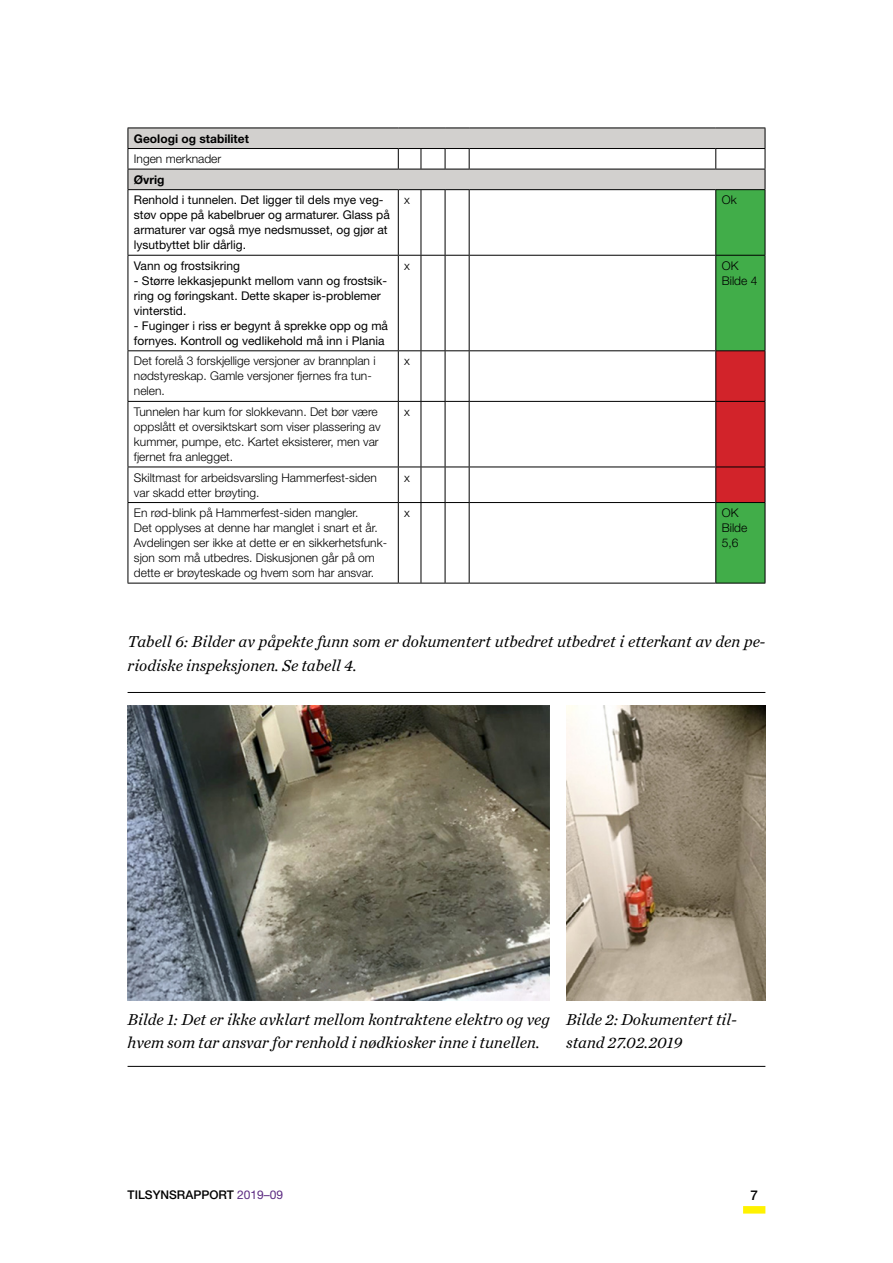
<style>
.page{position:relative;width:893px;height:1263px;background:#fff}
.page>*{position:absolute;margin:0;border:0;box-sizing:border-box;transform-origin:0 0}
.t1{font:italic 16.5px/23.2px "Chronicle Text G1";color:#000}
.t2{font:500 13.5px "Helvetica Neue LT Pro";color:#000}
.t3{font:300 12px/15px "Helvetica Neue LT Pro";color:#000}
.t4{font:12px/15px "Helvetica Neue LT Pro";color:#000}
.t5{font:700 12px "Helvetica Neue LT Pro";color:#000}
.t6{font:500 12px "Helvetica Neue LT Pro";color:#000}
.s1{font-weight:400;color:#5c2b82}
</style>
<div class="page">
<div style="left:743px;top:1206px;width:22px;height:7px;background:#fff200"></div>
<svg style="left:128px;top:128px;width:638px;height:456px"></svg>
<hr style="left:469px;top:583px;width:247px;height:1px;background:#000">
<hr style="left:716px;top:583px;width:49px;height:1px;background:#000">
<img style="left:128px;top:706px;width:422px;height:294px">
<img style="left:566px;top:706px;width:199px;height:294px">
<hr style="left:128px;top:1066px;width:637px;height:1px;background:#000">
<hr style="left:128px;top:692px;width:637px;height:1px;background:#000">
<p class="t5" style="left:134px;top:131px;width:117px">Geologi og stabilitet</p>
<p class="t3" style="left:134px;top:151px;width:89px">Ingen merknader</p>
<p class="t5" style="left:134px;top:172px;width:32px">Øvrig</p>
<p class="t4" style="left:134px;top:192px;width:257px">Renhold i tunnelen. Det ligger til dels mye veg&shy;støv oppe på kabelbruer og armaturer. Glass på armaturer var også mye nedsmusset, og gjør at lysutbyttet blir dårlig.</p>
<p class="t3" style="left:404px;top:192px;width:7px">x</p>
<p class="t3" style="left:722px;top:192px;width:16px">Ok</p>
<p class="t4" style="left:134px;top:258px;width:108px">Vann og frostsikring</p>
<p class="t4" style="left:134px;top:273px;width:255px">- Større lekkasjepunkt mellom vann og frostsik&shy;ring og føringskant. Dette skaper is-problemer vinterstid.</p>
<p class="t4" style="left:134px;top:318px;width:256px">- Fuginger i riss er begynt å sprekke opp og må fornyes. Kontroll og vedlikehold må inn i Plania</p>
<p class="t3" style="left:404px;top:258px;width:7px">x</p>
<p class="t3" style="left:722px;top:258px;width:37px">OK<br>Bilde 4</p>
<p class="t3" style="left:134px;top:353px;width:243px">Det forelå 3 forskjellige versjoner av brannplan i nødstyreskap. Gamle versjoner fjernes fra tun&shy;nelen.</p>
<p class="t3" style="left:404px;top:353px;width:7px">x</p>
<p class="t3" style="left:134px;top:404px;width:248px">Tunnelen har kum for slokkevann. Det bør være oppslått et oversiktskart som viser plassering av kummer, pumpe, etc. Kartet eksisterer, men var fjernet fra anlegget.</p>
<p class="t3" style="left:404px;top:404px;width:7px">x</p>
<p class="t3" style="left:134px;top:469px;width:244px">Skiltmast for arbeidsvarsling Hammerfest-siden var skadd etter brøyting.</p>
<p class="t3" style="left:404px;top:469px;width:7px">x</p>
<p class="t3" style="left:134px;top:505px;width:255px">En rød-blink på Hammerfest-siden mangler.<br>Det opplyses at denne har manglet i snart et år.<br>Avdelingen ser ikke at dette er en sikkerhetsfunk&shy;sjon som må utbedres. Diskusjonen går på om dette er brøyteskade og hvem som har ansvar.</p>
<p class="t3" style="left:404px;top:505px;width:7px">x</p>
<p class="t3" style="left:722px;top:505px;width:27px">OK<br>Bilde<br>5,6</p>
<h1 class="t1" style="left:128px;top:629px;width:639px">Tabell 6: Bilder av påpekte funn som er dokumentert utbedret utbedret i etterkant av den pe&shy;riodiske inspeksjonen. Se tabell 4.</h1>
<h1 class="t1" style="left:128px;top:1007px;width:424px">Bilde 1: Det er ikke avklart mellom kontraktene elektro og veg hvem som tar ansvar for renhold i nødkiosker inne i tunellen.</h1>
<h1 class="t1" style="left:566px;top:1007px;width:172px">Bilde 2: Dokumentert til&shy;stand 27.02.2019</h1>
<p class="t6" style="left:128px;top:1188px;width:157px">TILSYNSRAPPORT <span class="s1">2019–09</span></p>
<p class="t2" style="left:750px;top:1187px;width:9px">7</p>
</div>
